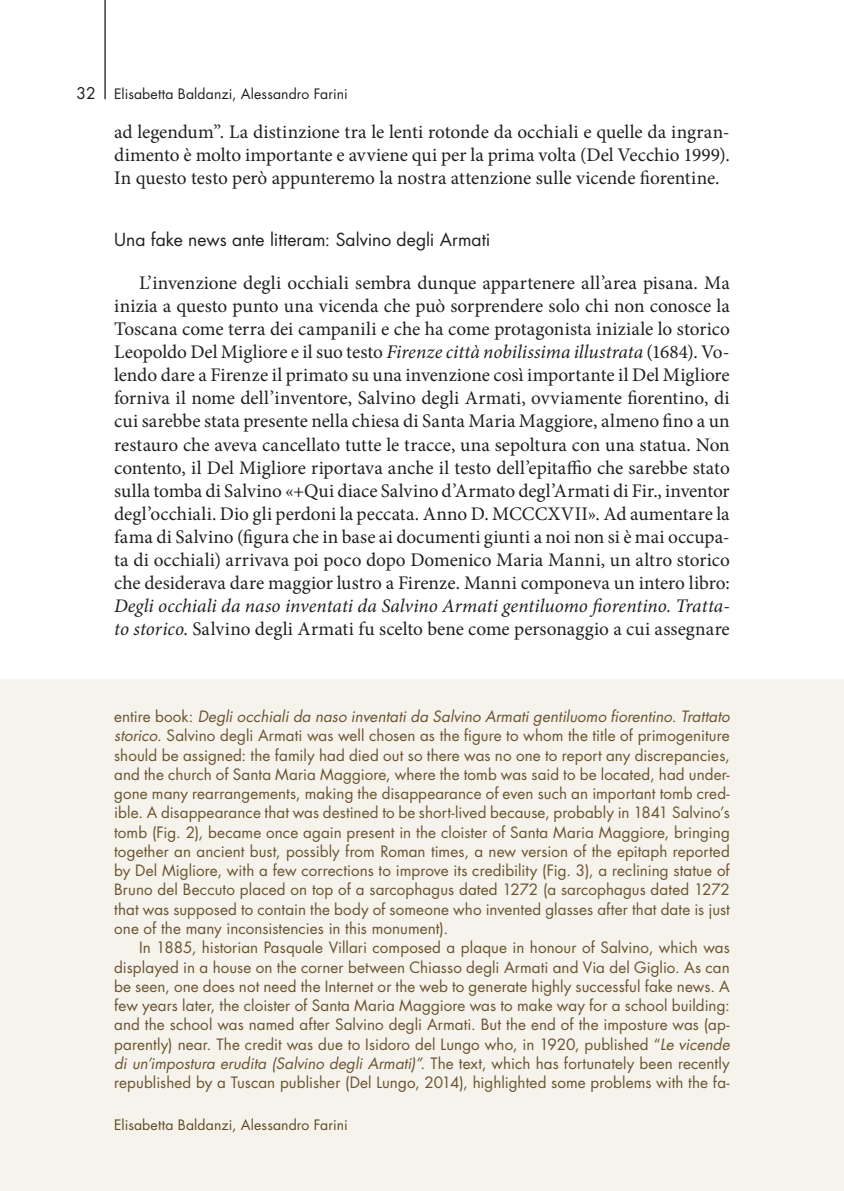
<style>
.page{position:relative;width:844px;height:1191px;background:#fff}
.page>*{position:absolute;margin:0;border:0;box-sizing:border-box;transform-origin:0 0}
.t1{font:19.25px/23.1px "Minion Pro";color:#231f20;text-align:justify}
.t2{font:italic 19.25px/23.1px "Minion Pro";color:#231f20}
.t3{font:17.5px "Futura Std";color:#231f20}
.t4{font:15.75px "Futura Std";color:#231f20}
.t5{font:15.22px/19.2px "Futura Std";letter-spacing:.005em;color:#6b5330;text-align:justify}
.t6{font:14px "Futura Std";letter-spacing:.01em;color:#231f20}
.t7{font:14px "Futura Std";letter-spacing:.01em;color:#604824}
.s1{font-style:italic}
.s2{font-style:normal}
</style>
<div class="page">
<div style="left:0;top:680px;width:843px;height:511px;background:#f5f3eb"></div>
<hr style="left:104px;top:0;width:2px;height:99px;background:#231f20">
<p class="t4" style="left:76px;top:83px;width:21px">32</p>
<p class="t6" style="left:114px;top:85px;width:235px">Elisabetta Baldanzi, Alessandro Farini</p>
<p class="t1" style="left:114px;top:120px;width:617px">ad legendum”. La distinzione tra le lenti rotonde da occhiali e quelle da ingran&shy;dimento è molto importante e avviene qui per la prima volta (Del Vecchio 1999).<br>In questo testo però appunteremo la nostra attenzione sulle vicende fiorentine.</p>
<p class="t3" style="left:114px;top:229px;width:378px">Una fake news ante litteram: Salvino degli Armati</p>
<p class="t1" style="left:114px;top:271px;width:617px;text-indent:25px">L’invenzione degli occhiali sembra dunque appartenere all’area pisana. Ma inizia a questo punto una vicenda che può sorprendere solo chi non conosce la Toscana come terra dei campanili e che ha come protagonista iniziale lo storico Leopoldo Del Migliore e il suo testo <span class="s1">Firenze città nobilissima illustrata</span> (1684). Vo&shy;lendo dare a Firenze il primato su una invenzione così importante il Del Migliore forniva il nome dell’inventore, Salvino degli Armati, ovviamente fiorentino, di cui sarebbe stata presente nella chiesa di Santa Maria Maggiore, almeno fino a un restauro che aveva cancellato tutte le tracce, una sepoltura con una statua. Non contento, il Del Migliore riportava anche il testo dell’epitaffio che sarebbe stato sulla tomba di Salvino «+Qui diace Salvino d’Armato degl’Armati di Fir., inventor degl’occhiali. Dio gli perdoni la peccata. Anno D. MCCCXVII». Ad aumentare la fama di Salvino (figura che in base ai documenti giunti a noi non si è mai occupa&shy;ta di occhiali) arrivava poi poco dopo Domenico Maria Manni, un altro storico che desiderava dare maggior lustro a Firenze. Manni componeva un intero libro:</p>
<p class="t2" style="left:114px;top:594px;width:617px">Degli occhiali da naso inventati da Salvino Armati gentiluomo fiorentino. Tratta&shy;to storico<span class="s2">. Salvino degli Armati fu scelto bene come personaggio a cui assegnare</span></p>
<p class="t5" style="left:114px;top:707px;width:617px">entire book: <span class="s1">Degli occhiali da naso inventati da Salvino Armati gentiluomo fiorentino. Trattato storico</span>. Salvino degli Armati was well chosen as the figure to whom the title of primogeniture should be assigned: the family had died out so there was no one to report any discrepancies, and the church of Santa Maria Maggiore, where the tomb was said to be located, had under&shy;gone many rearrangements, making the disappearance of even such an important tomb cred&shy;ible. A disappearance that was destined to be short-lived because, probably in 1841 Salvino’s tomb (Fig. 2), became once again present in the cloister of Santa Maria Maggiore, bringing together an ancient bust, possibly from Roman times, a new version of the epitaph reported by Del Migliore, with a few corrections to improve its credibility (Fig. 3), a reclining statue of Bruno del Beccuto placed on top of a sarcophagus dated 1272 (a sarcophagus dated 1272 that was supposed to contain the body of someone who invented glasses after that date is just one of the many inconsistencies in this monument).</p>
<p class="t5" style="left:114px;top:938px;width:617px;text-indent:25px">In 1885, historian Pasquale Villari composed a plaque in honour of Salvino, which was displayed in a house on the corner between Chiasso degli Armati and Via del Giglio. As can be seen, one does not need the Internet or the web to generate highly successful fake news. A few years later, the cloister of Santa Maria Maggiore was to make way for a school building: and the school was named after Salvino degli Armati. But the end of the imposture was (ap&shy;parently) near. The credit was due to Isidoro del Lungo who, in 1920, published “<span class="s1">Le vicende di un’impostura erudita (Salvino degli Armati)”.</span> The text, which has fortunately been recently republished by a Tuscan publisher (Del Lungo, 2014), highlighted some problems with the fa-</p>
<p class="t7" style="left:114px;top:1116px;width:235px">Elisabetta Baldanzi, Alessandro Farini</p>
</div>
